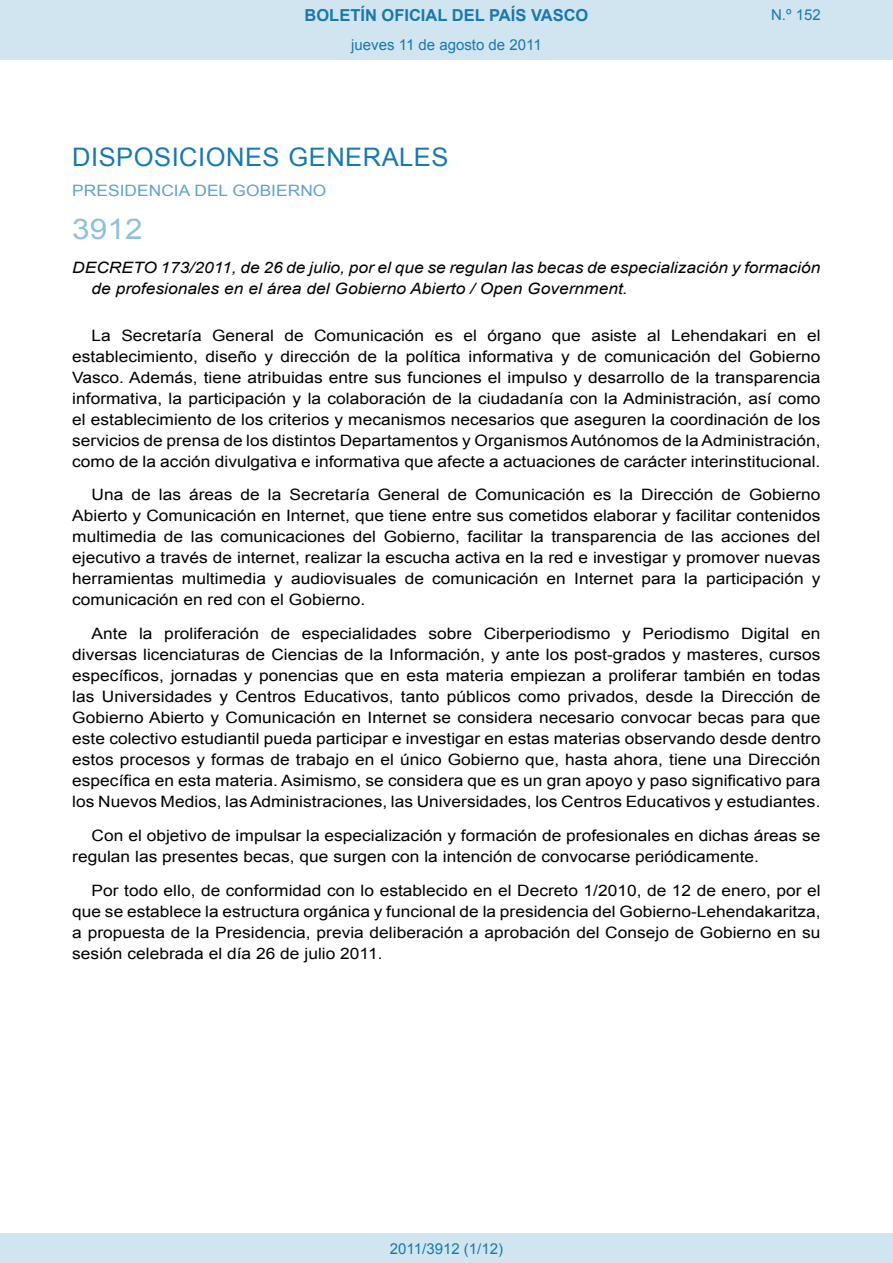
<style>
.page{position:relative;width:893px;height:1263px;background:#fff}
.page>*{position:absolute;margin:0;border:0;box-sizing:border-box;transform-origin:0 0}
.BOPVOrden{font:28.5px "Arial";color:#90c0db;scale:1.11 1}
.BOPVSeccion{font:25.5px "Arial";letter-spacing:.02em;color:#1879ad}
.t1{font:700 16.5px "Arial";color:#1879ad}
.BOPVDetalle{font:15.6px/21px "Arial";color:#000;text-align:justify;scale:1.11 1}
.BOPVTitulo{font:italic 15.6px/21px "Arial";color:#000;scale:1.11 1}
.BOPVOrganismo{font:15.6px "Arial";letter-spacing:.005em;color:#5ea4ca;scale:1.11 1}
.Paginacion_Centro{font:15px "Arial";color:#1879ad}
</style>
<div class="page">
<div style="left:0;top:0;width:893px;height:60px;background:#d0e5f0"></div>
<div style="left:0;top:1233px;width:893px;height:30px;background:#d0e5f0"></div>
<p class="t1" style="left:305px;top:4px;width:285px">BOLETÍN OFICIAL DEL PAÍS VASCO</p>
<p class="Paginacion_Centro" style="left:351px;top:35px;width:192px">jueves 11 de agosto de 2011</p>
<p class="Paginacion_Centro" style="left:771px;top:5px;width:51px">N.º 152</p>
<p class="BOPVSeccion" style="left:72px;top:141px;width:378px">DISPOSICIONES GENERALES</p>
<p class="BOPVOrganismo" style="left:72px;top:181px;width:230px">PRESIDENCIA DEL GOBIERNO</p>
<p class="BOPVOrden" style="left:72px;top:211px;width:65px">3912</p>
<p class="BOPVTitulo" style="left:92px;top:257px;width:658px;text-indent:-19px">DECRETO 173/2011, de 26 de julio, por el que se regulan las becas de especialización y formación de profesionales en el área del Gobierno Abierto / Open Government.</p>
<p class="BOPVDetalle" style="left:72px;top:325px;width:676px;text-indent:19px">La Secretaría General de Comunicación es el órgano que asiste al Lehendakari en el establecimiento, diseño y dirección de la política informativa y de comunicación del Gobierno Vasco. Además, tiene atribuidas entre sus funciones el impulso y desarrollo de la transparencia informativa, la participación y la colaboración de la ciudadanía con la Administración, así como el establecimiento de los criterios y mecanismos necesarios que aseguren la coordinación de los servicios de prensa de los distintos Departamentos y Organismos Autónomos de la Administración, como de la acción divulgativa e informativa que afecte a actuaciones de carácter interinstitucional.</p>
<p class="BOPVDetalle" style="left:72px;top:484px;width:676px;text-indent:19px">Una de las áreas de la Secretaría General de Comunicación es la Dirección de Gobierno Abierto y Comunicación en Internet, que tiene entre sus cometidos elaborar y facilitar contenidos multimedia de las comunicaciones del Gobierno, facilitar la transparencia de las acciones del ejecutivo a través de internet, realizar la escucha activa en la red e investigar y promover nuevas herramientas multimedia y audiovisuales de comunicación en Internet para la participación y comunicación en red con el Gobierno.</p>
<p class="BOPVDetalle" style="left:72px;top:623px;width:676px;text-indent:19px">Ante la proliferación de especialidades sobre Ciberperiodismo y Periodismo Digital en diversas licenciaturas de Ciencias de la Información, y ante los post-grados y masteres, cursos específicos, jornadas y ponencias que en esta materia empiezan a proliferar también en todas las Universidades y Centros Educativos, tanto públicos como privados, desde la Dirección de Gobierno Abierto y Comunicación en Internet se considera necesario convocar becas para que este colectivo estudiantil pueda participar e investigar en estas materias observando desde dentro estos procesos y formas de trabajo en el único Gobierno que, hasta ahora, tiene una Dirección específica en esta materia. Asimismo, se considera que es un gran apoyo y paso significativo para los Nuevos Medios, las Administraciones, las Universidades, los Centros Educativos y estudiantes.</p>
<p class="BOPVDetalle" style="left:72px;top:825px;width:675px;text-indent:19px">Con el objetivo de impulsar la especialización y formación de profesionales en dichas áreas se regulan las presentes becas, que surgen con la intención de convocarse periódicamente.</p>
<p class="BOPVDetalle" style="left:72px;top:880px;width:676px;text-indent:19px">Por todo ello, de conformidad con lo establecido en el Decreto 1/2010, de 12 de enero, por el que se establece la estructura orgánica y funcional de la presidencia del Gobierno-Lehendakaritza, a propuesta de la Presidencia, previa deliberación a aprobación del Consejo de Gobierno en su sesión celebrada el día 26 de julio 2011.</p>
<p class="Paginacion_Centro" style="left:390px;top:1238px;width:115px">2011/3912 (1/12)</p>
</div>
